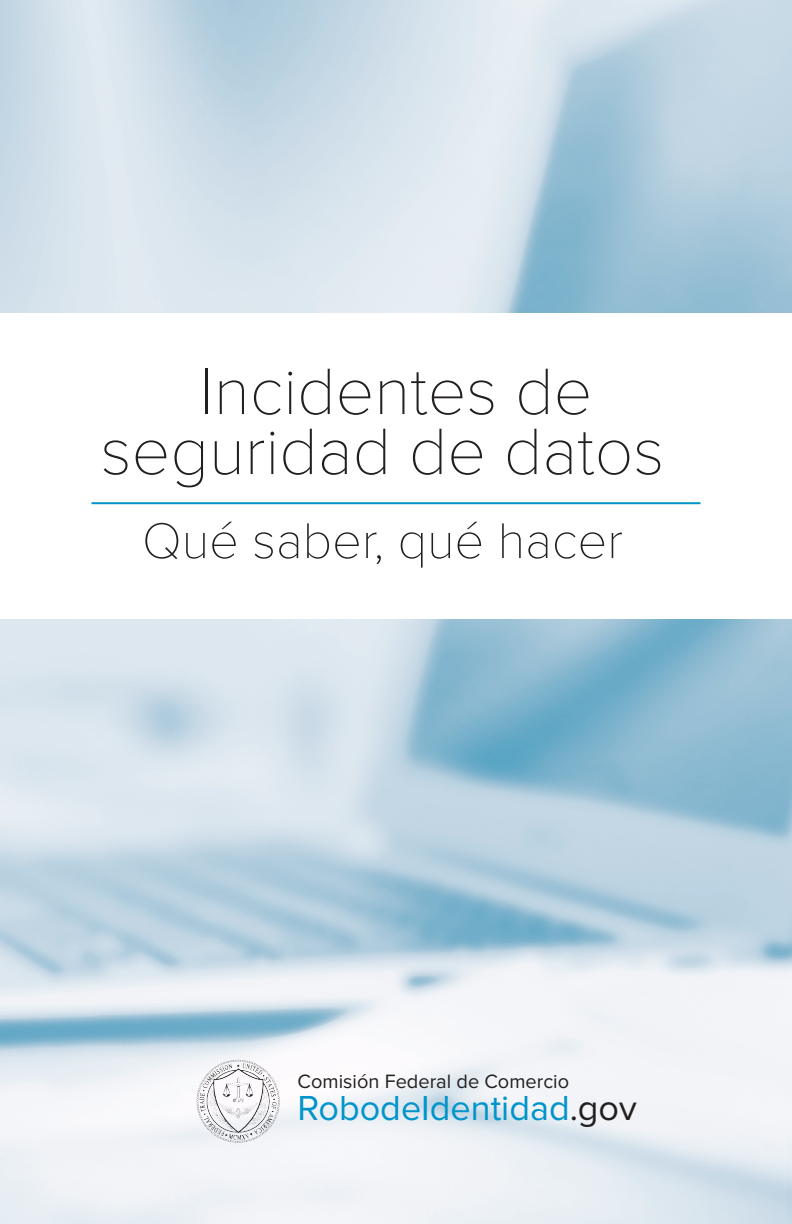
<style>
.page{position:relative;width:792px;height:1224px;background:#fff}
.page>*{position:absolute;margin:0;border:0;box-sizing:border-box;transform-origin:0 0}
.t1{font:100 68px/60px "Proxima Nova T";color:#231f20;text-align:center}
.t2{font:100 52px "Proxima Nova T";color:#231f20}
.t3{font:36px "Proxima Nova";color:#0094ca}
.body__13pt{font:20px "Proxima Nova";color:#231f20}
.s1{color:#231f20}
</style>
<div class="page">
<img style="left:0;top:0;width:792px;height:1224px">
<div style="left:0;top:314px;width:792px;height:305px;background:#fff"></div>
<img style="left:181px;top:1056px;width:113px;height:87px">
<hr style="left:91px;top:502px;width:610px;height:2px;background:#0094ca">
<p class="t1" style="left:101px;top:362px;width:565px">Incidentes de seguridad de datos</p>
<p class="t2" style="left:142px;top:511px;width:483px">Qué saber, qué hacer</p>
<p class="body__13pt" style="left:298px;top:1070px;width:273px">Comisión Federal de Comercio</p>
<p class="t3" style="left:298px;top:1087px;width:341px">RobodeIdentidad<span class="s1">.gov</span></p>
</div>
